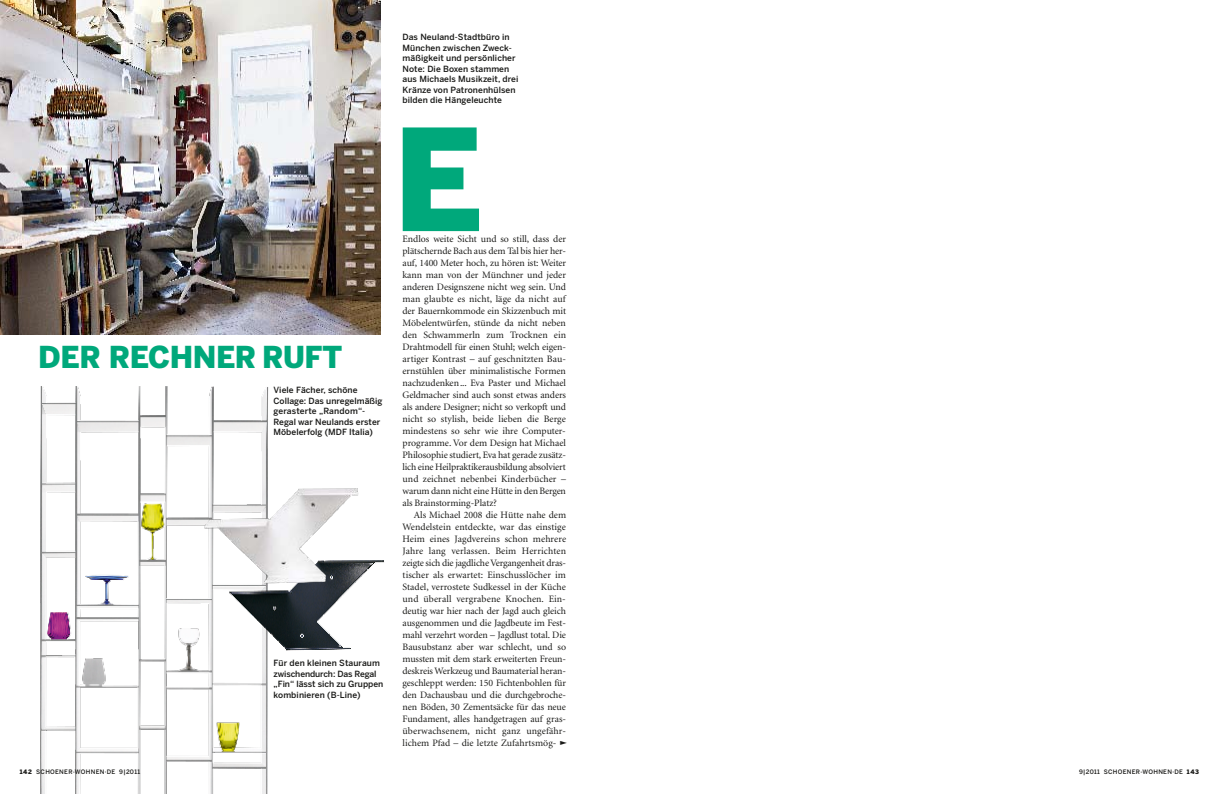
<style>
.page{position:relative;width:1219px;height:794px;background:#fff}
.page>*{position:absolute;margin:0;border:0;box-sizing:border-box;transform-origin:0 0}
.t1{font:900 140px "Benton Sans";color:#00a87b}
.t2{font:900 30px "Benton Sans";letter-spacing:-.02em;color:#00a87b}
.t3{font:9.8px/12px "Minion LT";color:#1a1a18;text-align:justify}
.t4{font:500 8.5px/10.5px "Benton Sans";letter-spacing:.01em;color:#1a1a18}
.t5{font:500 6.1px "Benton Sans";letter-spacing:.05em;color:#1a1a18}
.s1{font-weight:900}
</style>
<div class="page">
<img style="left:40px;top:386px;width:229px;height:408px">
<img style="left:0;top:0;width:381px;height:334px">
<img style="left:226px;top:560px;width:158px;height:92px">
<img style="left:194px;top:475px;width:177px;height:115px">
<h2 class="t2" style="left:38px;top:340px;width:306px">DER RECHNER RUFT</h2>
<p class="t4" style="left:274px;top:385px;width:110px">Viele Fächer, schöne<br>Collage: Das unregelmäßig gerasterte „Random“-<br>Regal war Neulands erster<br>Möbelerfolg (MDF Italia)</p>
<p class="t4" style="left:274px;top:658px;width:111px">Für den kleinen Stauraum zwischendurch: Das Regal „Fin“ lässt sich zu Gruppen kombinieren (B-Line)</p>
<p class="t4" style="left:403px;top:32px;width:117px">Das Neuland-Stadtbüro in<br>München zwischen Zweck&shy;mäßigkeit und persönlicher<br>Note: Die Boxen stammen aus Michaels Musikzeit, drei<br>Kränze von Patronenhülsen bilden die Hängeleuchte</p>
<h1 class="t1" style="left:393px;top:99px;width:92px">E</h1>
<p class="t3" style="left:403px;top:233px;width:165px">Endlos weite Sicht und so still, dass der plätschernde Bach aus dem Tal bis hier her&shy;auf, 1400 Meter hoch, zu hören ist: Weiter kann man von der Münchner und jeder anderen Designszene nicht weg sein. Und man glaubte es nicht, läge da nicht auf der Bauernkommode ein Skizzenbuch mit Möbelentwürfen, stünde da nicht neben den Schwammerln zum Trocknen ein Drahtmodell für einen Stuhl; welch eigen&shy;artiger Kontrast – auf geschnitzten Bau&shy;ernstühlen über minimalistische Formen nachzudenken... Eva Paster und Michael Geldmacher sind auch sonst etwas anders als andere Designer; nicht so verkopft und nicht so stylish, beide lieben die Berge mindestens so sehr wie ihre Computer&shy;programme. Vor dem Design hat Michael Philosophie studiert, Eva hat gerade zusätz&shy;lich eine Heilpraktikerausbildung absolviert und zeichnet nebenbei Kinderbücher – warum dann nicht eine Hütte in den Bergen als Brainstorming-Platz?</p>
<p class="t3" style="left:403px;top:509px;width:165px;text-indent:11px">Als Michael 2008 die Hütte nahe dem Wendelstein entdeckte, war das einstige Heim eines Jagdvereins schon mehrere Jahre lang verlassen. Beim Herrichten zeigte sich die jagdliche Vergangenheit dras&shy;tischer als erwartet: Einschusslöcher im Stadel, verrostete Sudkessel in der Küche und überall vergrabene Knochen. Ein&shy;deutig war hier nach der Jagd auch gleich ausgenommen und die Jagdbeute im Fest&shy;mahl verzehrt worden – Jagdlust total. Die Bausubstanz aber war schlecht, und so mussten mit dem stark erweiterten Freun&shy;deskreis Werkzeug und Baumaterial heran&shy;geschleppt werden: 150 Fichtenbohlen für den Dachausbau und die durchgebroche&shy;nen Böden, 30 Zementsäcke für das neue Fundament, alles handgetragen auf gras&shy;überwachsenem, nicht ganz ungefähr&shy;lichem Pfad – die letzte Zufahrtsmög-</p>
<p class="t5" style="left:20px;top:768px;width:122px"><span class="s1">142</span> SCHOENER-WOHNEN·DE 9|2011</p>
<p class="t5" style="left:1079px;top:768px;width:122px">9|2011 SCHOENER-WOHNEN·DE <span class="s1">143</span></p>
</div>
